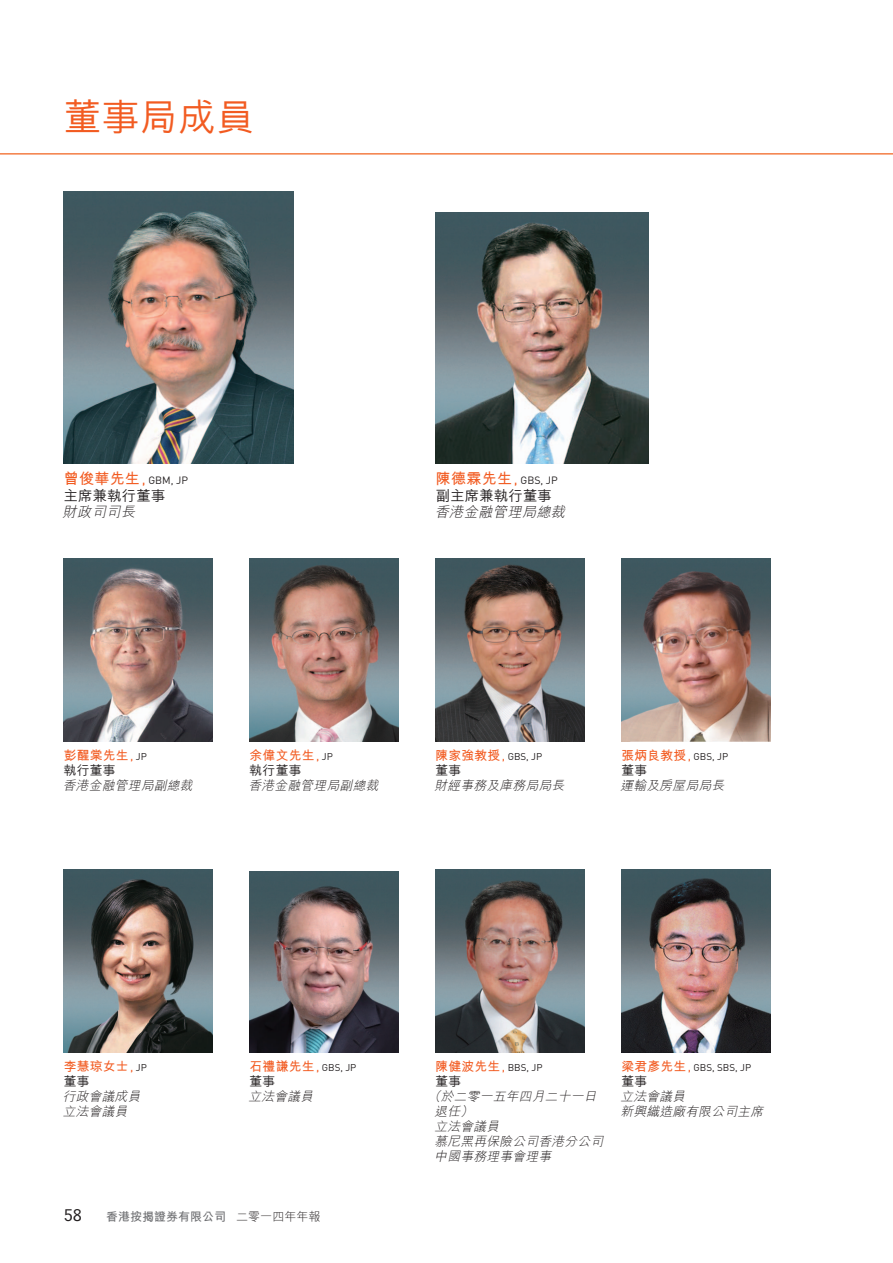
<style>
.page{position:relative;width:893px;height:1263px;background:#fff}
.page>*{position:absolute;margin:0;border:0;box-sizing:border-box;transform-origin:0 0}
.t1{font:500 37.5px "M Hei HK";letter-spacing:.02em;color:#f25b21}
.t2{font:16.5px "Vectora LT Std";color:#231f20}
.t3{font:italic 300 14.25px/16.5px "M Hei HK";color:#231f20}
.t4{font:500 14.25px/16.5px "M Hei HK";letter-spacing:.02em;color:#231f20}
.t5{font:italic 300 12.75px/15px "M Hei HK";color:#231f20}
.t6{font:500 12.75px "M Hei HK";color:#231f20}
.t7{font:700 12px "M Hei HK";color:#6c6d70}
.t8{font:10.5px "DIN";color:#231f20}
.t9{font:9.75px "DIN";color:#231f20}
.s1{font-family:"M Hei HK";font-weight:700;font-size:15px;color:#f25b21}
.s2{font-size:15px;color:#f25b21}
.s3{font-weight:300;font-style:italic}
.s4{font-weight:500;font-style:normal}
.s5{font-weight:700;font-style:normal;color:#f25b21}
.s6{font-family:"DIN";font-weight:400;font-style:normal;color:#f25b21}
.s7{font-family:"DIN";font-weight:400;font-style:normal;font-size:9.75px}
.s8{font-family:"M Hei HK";font-weight:700;font-size:12.75px;color:#f25b21}
.s9{font-size:12.75px;color:#f25b21}
.s10{font-weight:300;color:#231f20}
</style>
<div class="page">
<img style="left:64px;top:191px;width:229px;height:272px">
<img style="left:436px;top:213px;width:212px;height:250px">
<img style="left:64px;top:558px;width:149px;height:183px">
<img style="left:250px;top:558px;width:148px;height:183px">
<img style="left:435px;top:558px;width:149px;height:183px">
<img style="left:621px;top:558px;width:149px;height:183px">
<img style="left:64px;top:869px;width:149px;height:183px">
<img style="left:250px;top:872px;width:148px;height:180px">
<img style="left:435px;top:869px;width:149px;height:183px">
<img style="left:621px;top:869px;width:149px;height:183px">
<hr style="left:0;top:153px;width:893px;height:2px;background:#f47d44">
<h1 class="t1" style="left:64px;top:90px;width:192px">董事局成員</h1>
<p class="t8" style="left:64px;top:474px;width:126px"><span class="s1">曾俊華先生</span><span class="s2">,</span> GBM, JP</p>
<p class="t4" style="left:63px;top:486px;width:104px">主席兼執行董事<span class="s3">財政司司長</span></p>
<p class="t8" style="left:436px;top:474px;width:123px"><span class="s1">陳德霖先生</span><span class="s2">,</span> GBS, JP</p>
<p class="t3" style="left:435px;top:487px;width:135px"><span class="s4">副主席兼執行董事</span>香港金融管理局總裁</p>
<p class="t5" style="left:63px;top:747px;width:134px"><span class="s5">彭醒棠先生</span><span class="s6">,</span> <span class="s7">JP<br></span><span class="s4">執行董事<br></span>香港金融管理局副總裁</p>
<p class="t5" style="left:249px;top:747px;width:134px"><span class="s5">余偉文先生</span><span class="s6">,</span> <span class="s7">JP<br></span><span class="s4">執行董事<br></span>香港金融管理局副總裁</p>
<p class="t9" style="left:435px;top:750px;width:108px"><span class="s8">陳家強教授</span><span class="s9">,</span> GBS, JP</p>
<p class="t5" style="left:434px;top:762px;width:134px"><span class="s4">董事<br></span>財經事務及庫務局局長</p>
<p class="t9" style="left:621px;top:750px;width:108px"><span class="s8">張炳良教授</span><span class="s9">,</span> GBS, JP</p>
<p class="t5" style="left:620px;top:762px;width:108px"><span class="s4">董事<br></span>運輸及房屋局局長</p>
<p class="t5" style="left:63px;top:1058px;width:86px"><span class="s5">李慧琼女士</span><span class="s6">,</span> <span class="s7">JP</span><span class="s4">董事<br></span>行政會議成員立法會議員</p>
<p class="t9" style="left:250px;top:1061px;width:108px"><span class="s8">石禮謙先生</span><span class="s9">,</span> GBS, JP</p>
<p class="t5" style="left:249px;top:1073px;width:69px"><span class="s4">董事<br></span>立法會議員</p>
<p class="t2" style="left:64px;top:1205px;width:20px">58</p>
<p class="t7" style="left:106px;top:1208px;width:216px">香港按揭證券有限公司 <span class="s10">二零一四年年報</span></p>
<p class="t9" style="left:435px;top:1061px;width:108px"><span class="s8">陳健波先生</span><span class="s9">,</span> BBS, JP</p>
<p class="t6" style="left:435px;top:1072px;width:27px">董事</p>
<p class="t5" style="left:428px;top:1088px;width:173px">（於二零一五年四月二十一日</p>
<p class="t5" style="left:434px;top:1103px;width:43px">退任）</p>
<p class="t5" style="left:434px;top:1118px;width:69px">立法會議員</p>
<p class="t5" style="left:434px;top:1133px;width:173px">慕尼黑再保險公司香港分公司</p>
<p class="t5" style="left:434px;top:1148px;width:121px">中國事務理事會理事</p>
<p class="t9" style="left:621px;top:1061px;width:131px"><span class="s8">梁君彥先生</span><span class="s9">,</span> GBS, SBS, JP</p>
<p class="t5" style="left:620px;top:1073px;width:147px"><span class="s4">董事<br></span>立法會議員<br>新興織造廠有限公司主席</p>
</div>
